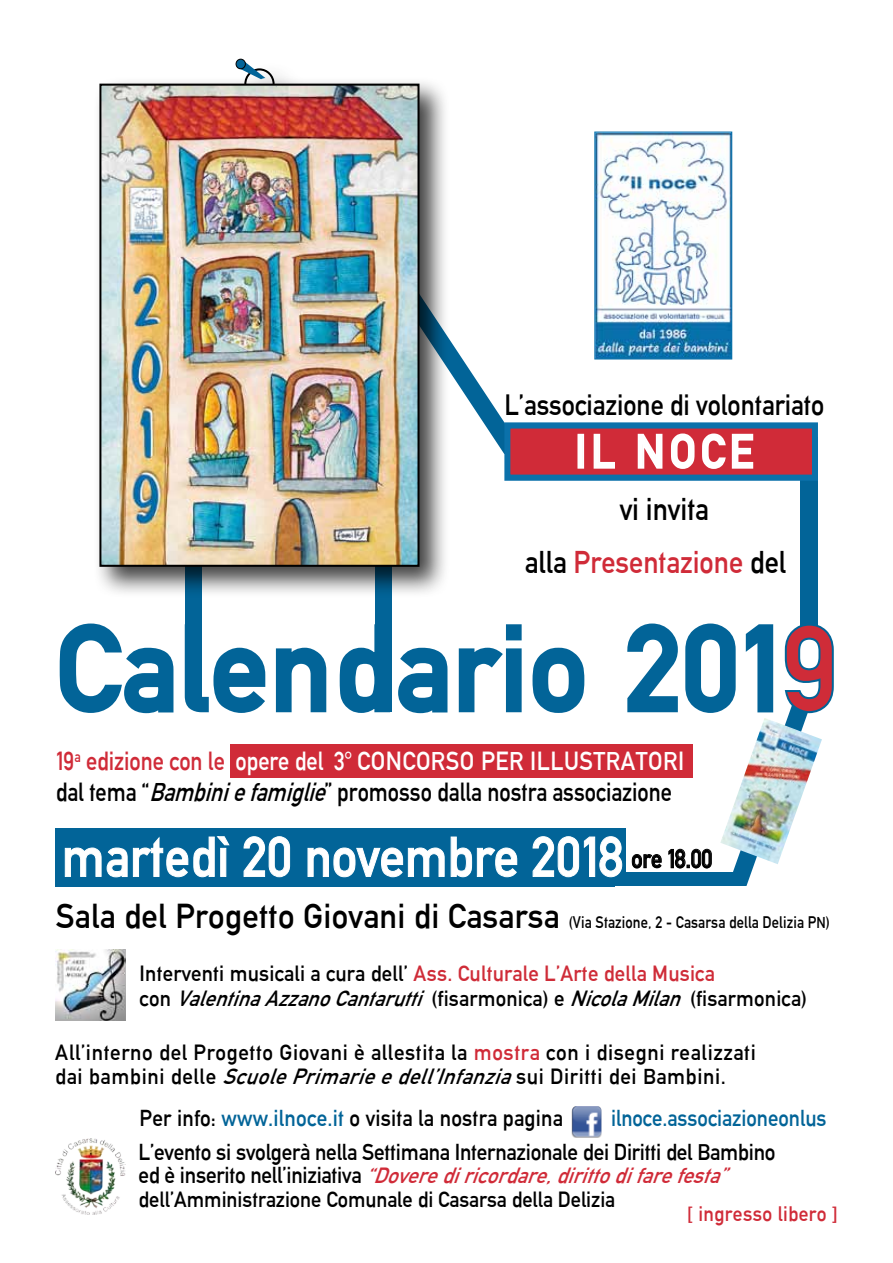
<style>
.page{position:relative;width:893px;height:1263px;background:#fff}
.page>*{position:absolute;margin:0;border:0;box-sizing:border-box;transform-origin:0 0}
.t1{font:117.9px "Alte DIN1451 Mittelschrift";letter-spacing:.02em;color:#026498}
.t2{font:55.35px "Alte DIN1451 Mittelschrift";letter-spacing:.01em;color:#fff;scale:.91 1}
.t3{font:46.2px "Alte DIN1451 Mittelschrift";letter-spacing:.12em;color:#fff;scale:.92 1}
.t4{font:30.75px/52.8px "Alte DIN1451 Mittelschrift";color:#000;text-align:center;scale:.92 1}
.t5{font:28.65px "Alte DIN1451 Mittelschrift";color:#000;scale:.91 1}
.t6{font:25.65px/30.8px "Alte DIN1451 Mittelschrift";color:#000;scale:.87 1}
.t7{font:22.5px "Alte DIN1451 Mittelschrift";letter-spacing:-.01em;color:#000;scale:.94 1}
.t8{font:22.5px "Alte DIN1451 Mittelschrift";letter-spacing:.01em;color:#000;scale:.94 1}
.t9{font:22.5px "Alte DIN1451 Mittelschrift";color:#026498;scale:.92 1}
.t10{font:21.6px/24.6px "Alte DIN1451 Mittelschrift";letter-spacing:.03em;color:#000}
.t11{font:21.6px/24.6px "Alte DIN1451 Mittelschrift";letter-spacing:.01em;color:#000}
.t12{font:21.6px/23.5px "Alte DIN1451 Mittelschrift";letter-spacing:.01em;color:#000;scale:.95 1}
.t13{font:20.55px "Alte DIN1451 Mittelschrift";letter-spacing:.02em;color:#d02b38}
.t14{font:16.35px "Alte DIN1451 Mittelschrift";letter-spacing:.01em;color:#000;scale:.88 1}
.s1{color:#d02b38}
.s2{color:#cf2c38}
.s3{color:#fff}
.s4{font-style:italic}
.s5{font-size:33.75px}
.s6{font-size:15.3px}
.s7{color:#026498}
.s8{font-size:22.5px}
.s9{font-style:italic;color:#d02b38}
</style>
<div class="page">
<div style="left:801px;top:438px;width:17px;height:191px;background:#026498"></div>
<div style="left:230px;top:744px;width:463px;height:34px;background:#d02b38"></div>
<svg style="left:450px;top:340px;width:54px;height:114px"></svg>
<div style="left:56px;top:828px;width:570px;height:58px;background:#026498"></div>
<svg style="left:65px;top:836px;width:164px;height:41px"></svg>
<svg style="left:243px;top:836px;width:47px;height:41px"></svg>
<svg style="left:307px;top:836px;width:210px;height:41px"></svg>
<div style="left:185px;top:429px;width:17px;height:268px;background:#026498"></div>
<div style="left:375px;top:444px;width:16px;height:268px;background:#026498"></div>
<svg style="left:59px;top:623px;width:115px;height:91px"></svg>
<svg style="left:184px;top:624px;width:82px;height:89px"></svg>
<svg style="left:275px;top:647px;width:52px;height:66px"></svg>
<svg style="left:339px;top:622px;width:109px;height:92px"></svg>
<svg style="left:458px;top:624px;width:64px;height:89px"></svg>
<svg style="left:530px;top:621px;width:304px;height:266px"></svg>
<div style="left:507px;top:425px;width:308px;height:53px;background:#d02b38"></div>
<div style="left:504px;top:422px;width:314px;height:59px;border:6px solid #0b71aa"></div>
<img style="left:56px;top:1138px;width:69px;height:76px">
<img style="left:56px;top:949px;width:69px;height:72px">
<div style="left:577px;top:434px;width:7px;height:35px;border:2px solid #fff"></div>
<svg style="left:593px;top:433px;width:22px;height:36px"></svg>
<svg style="left:637px;top:433px;width:26px;height:36px"></svg>
<svg style="left:671px;top:433px;width:83px;height:36px"></svg>
<div style="left:93px;top:62px;width:357px;height:536px;background:#000;opacity:.75"></div>
<img style="left:102px;top:87px;width:314px;height:477px">
<div style="left:99px;top:84px;width:320px;height:483px;border:2px solid #000"></div>
<img style="left:594px;top:131px;width:139px;height:229px">
<img style="left:720px;top:718px;width:102px;height:146px">
<div style="left:615px;top:886px;width:162px;height:7px;background:#fff"></div>
<svg style="left:238px;top:62px;width:39px;height:25px"></svg>
<div style="left:236px;top:59px;width:9px;height:10px;background:#026498;border-radius:50%"></div>
<div style="left:236px;top:59px;width:9px;height:10px;border:1px solid #000;border-radius:50%"></div>
<img style="left:571px;top:1106px;width:31px;height:31px">
<h3 class="t5" style="left:504px;top:387px;width:353px">L’associazione di volontariato</h3>
<h3 class="t3" style="left:575px;top:423px;width:195px">IL NOCE</h3>
<h3 class="t4" style="left:525px;top:483px;width:285px">vi invita<br>alla <span class="s1">Presentazione</span> del</h3>
<h1 class="t1" style="left:56px;top:598px;width:783px">Calendario 201<span class="s2">9</span></h1>
<p class="t6" style="left:56px;top:746px;width:724px"><span class="s1">19</span><sup>a</sup> <span class="s1">edizione con le</span> <span class="s3">opere del 3° CONCOrSO PEr ILLuStrAtOrI </span>dal tema “<span class="s4">Bambiniefamiglie</span>” promosso dalla nostra associazione</p>
<h2 class="t2" style="left:62px;top:823px;width:716px">martedì 20 novembre 2018 <sup>ore</sup> <sup>18.00</sup></h2>
<p class="t14" style="left:56px;top:912px;width:881px"><span class="s5">Sala del Progetto Giovani di Casarsa</span> (Via Stazione, 2 - Casarsa della Delizia P<span class="s6">N</span>)</p>
<p class="t11" style="left:140px;top:961px;width:669px">Interventi musicali a cura dell’ <span class="s2">Ass. Culturale L’Arte della Musica<br></span>c o n <span class="s4">ValentinaAzzanoCantarutti</span> ( f i s a r m o n i c a ) e <span class="s4">NicolaMilan</span> ( f i s a r m o n i c a )</p>
<p class="t10" style="left:55px;top:1040px;width:702px">All’interno del Progetto Giovani è allestita la <span class="s1">mostra</span> con i disegni realizzati dai bambini delle <span class="s4">ScuolePrimarieedell’Infanzia</span>sui Diritti dei Bambini.</p>
<p class="t8" style="left:140px;top:1105px;width:452px">Per info: <span class="s7">www.ilnoce.it</span> o visita la nostra pagina</p>
<p class="t9" style="left:611px;top:1105px;width:236px">ilnoce.associazioneonlus</p>
<p class="t7" style="left:139px;top:1138px;width:679px">L’evento si svolgerà nella Settimana Internazionale dei Diritti del Bambino</p>
<p class="t12" style="left:139px;top:1163px;width:629px"><span class="s8">e d è i n s e r i t o n e l l ’ i n i z i a t i v a</span> <span class="s9">“Doverediricordare,dirittodifarefesta” </span>dell’Amministrazione Comunale di Casarsa della Delizia</p>
<p class="t13" style="left:687px;top:1201px;width:152px">[ ingresso libero ]</p>
</div>
